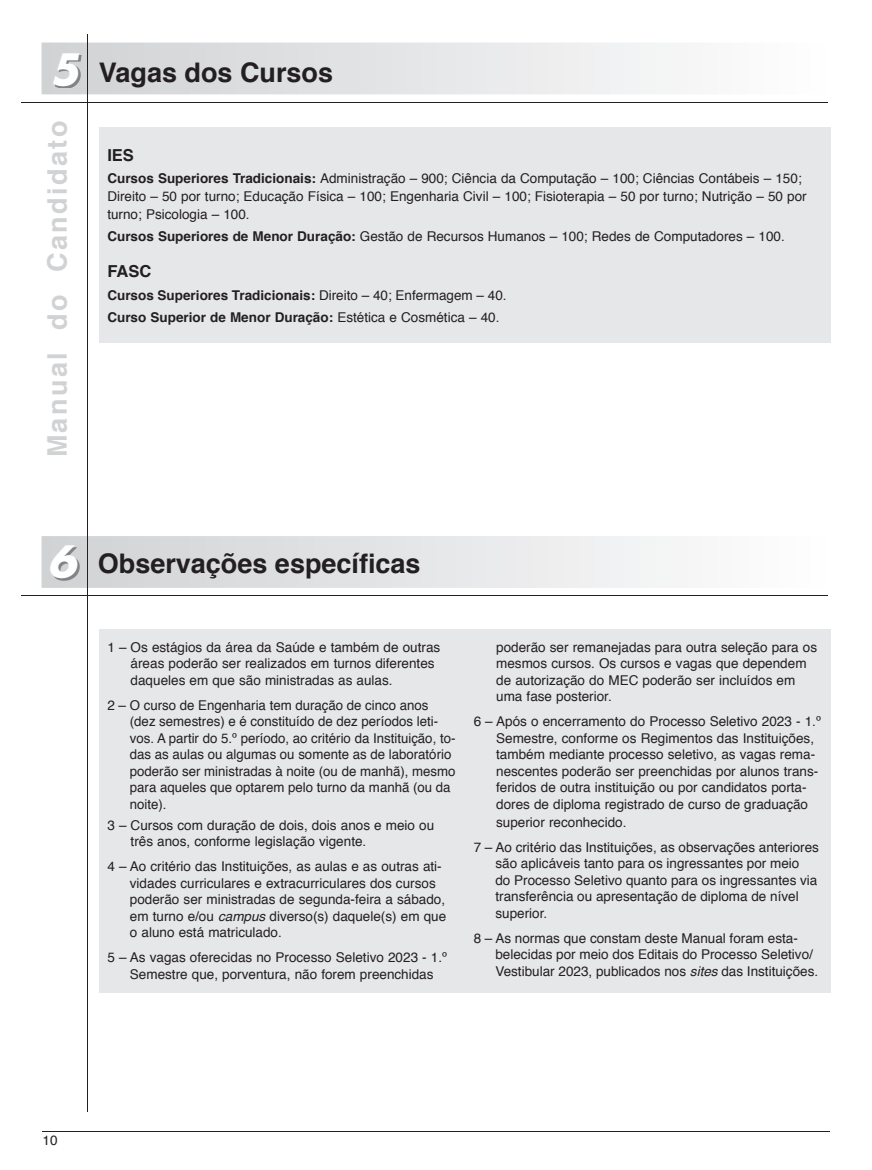
<style>
.page{position:relative;width:872px;height:1170px;background:#fff}
.page>*{position:absolute;margin:0;border:0;box-sizing:border-box;transform-origin:0 0}
.t1{font:700 27px "Helvetica";color:#231f20}
.t2{font:700 27px "Helvetica";letter-spacing:.09em;color:#d1d2d4}
.t3{font:700 16.5px "Helvetica";color:#231f20}
.t4{font:13.5px/16.5px "Helvetica";color:#231f20}
.t5{font:700 13.5px/22.2px "Helvetica";color:#231f20}
.s1{font-family:"Futura";font-style:italic;font-size:42px;color:#fff}
.s2{font-weight:700}
.s3{font-weight:400}
.s4{font-style:italic}
</style>
<div class="page">
<hr style="left:43px;top:1131px;width:787px;height:1px;background:#231f20">
<svg style="left:42px;top:536px;width:630px;height:52px"></svg>
<hr style="left:22px;top:595px;width:805px;height:1px;background:#231f20">
<svg style="left:42px;top:43px;width:630px;height:51px"></svg>
<hr style="left:22px;top:102px;width:805px;height:1px;background:#231f20">
<hr style="left:87px;top:34px;width:1px;height:1077px;background:#231f20">
<img style="left:52px;top:547px;width:28px;height:33px">
<img style="left:55px;top:55px;width:26px;height:33px">
<div style="left:99px;top:127px;width:731px;height:216px;background:#e6e7e9"></div>
<div style="left:99px;top:628px;width:731px;height:364px;background:#e6e7e9"></div>
<h1 class="t1" style="left:50px;top:50px;width:284px"><span class="s1">5</span> Vagas dos Cursos</h1>
<h1 class="t2" style="left:36px;top:457px;width:338px;rotate:-90deg">Manual do Candidato</h1>
<p class="t3" style="left:107px;top:142px;width:28px">IES</p>
<p class="t4" style="left:107px;top:170px;width:701px;line-height:18px"><span class="s2">Cursos Superiores Tradicionais:</span> Administração – 900; Ciência da Computação – 100; Ciências Contábeis – 150;<br>Direito – 50 por turno; Educação Física – 100; Engenharia Civil – 100; Fisioterapia – 50 por turno; Nutrição – 50 por turno; Psicologia – 100.</p>
<p class="t4" style="left:107px;top:229px;width:679px"><span class="s2">Cursos Superiores de Menor Duração:</span> Gestão de Recursos Humanos – 100; Redes de Computadores – 100.</p>
<p class="t3" style="left:107px;top:258px;width:46px">FASC</p>
<p class="t5" style="left:107px;top:284px;width:401px">Cursos Superiores Tradicionais: <span class="s3">Direito – 40; Enfermagem – 40.<br></span>Curso Superior de Menor Duração: <span class="s3">Estética e Cosmética – 40.</span></p>
<h1 class="t1" style="left:48px;top:541px;width:374px"><span class="s1">6</span> Observações específicas</h1>
<p class="t4" style="left:131px;top:639px;width:311px;text-indent:-23px">1 – Os estágios da área da Saúde e também de outras áreas poderão ser realizados em turnos diferentes daqueles em que são ministradas as aulas.</p>
<p class="t4" style="left:130px;top:697px;width:327px;text-indent:-23px">2 – O curso de Engenharia tem duração de cinco anos (dez semestres) e é constituído de dez períodos leti&shy;vos. A partir do 5.º período, ao critério da Instituição, to&shy;das as aulas ou algumas ou somente as de laboratório poderão ser ministradas à noite (ou de manhã), mesmo para aqueles que optarem pelo turno da manhã (ou da noite).</p>
<p class="t4" style="left:131px;top:816px;width:305px;text-indent:-23px">3 – Cursos com duração de dois, dois anos e meio ou três anos, conforme legislação vigente.</p>
<p class="t4" style="left:130px;top:858px;width:318px;text-indent:-23px">4 – Ao critério das Instituições, as aulas e as outras ati&shy;vidades curriculares e extracurriculares dos cursos poderão ser ministradas de segunda-feira a sábado, em turno e/ou <span class="s4">campus</span> diverso(s) daquele(s) em que o aluno está matriculado.</p>
<p class="t4" style="left:130px;top:949px;width:319px;text-indent:-23px">5 – As vagas oferecidas no Processo Seletivo 2023 - 1.º<br>Semestre que, porventura, não forem preenchidas</p>
<p class="t4" style="left:496px;top:639px;width:322px">poderão ser remanejadas para outra seleção para os mesmos cursos. Os cursos e vagas que dependem de autorização do MEC poderão ser incluídos em uma fase posterior.</p>
<p class="t4" style="left:496px;top:713px;width:326px;text-indent:-23px">6 – Após o encerramento do Processo Seletivo 2023 - 1.º Semestre, conforme os Regimentos das Instituições, também mediante processo seletivo, as vagas rema&shy;nescentes poderão ser preenchidas por alunos trans&shy;feridos de outra instituição ou por candidatos porta&shy;dores de diploma registrado de curso de graduação superior reconhecido.</p>
<p class="t4" style="left:495px;top:839px;width:325px;text-indent:-22px">7 – Ao critério das Instituições, as observações anteriores são aplicáveis tanto para os ingressantes por meio<br>do Processo Seletivo quanto para os ingressantes via transferência ou apresentação de diploma de nível superior.</p>
<p class="t4" style="left:495px;top:930px;width:324px;text-indent:-22px">8 – As normas que constam deste Manual foram esta&shy;belecidas por meio dos Editais do Processo Seletivo/<br>Vestibular 2023, publicados nos <span class="s4">sites</span> das Instituições.</p>
<p class="t4" style="left:43px;top:1132px;width:17px">10</p>
</div>
